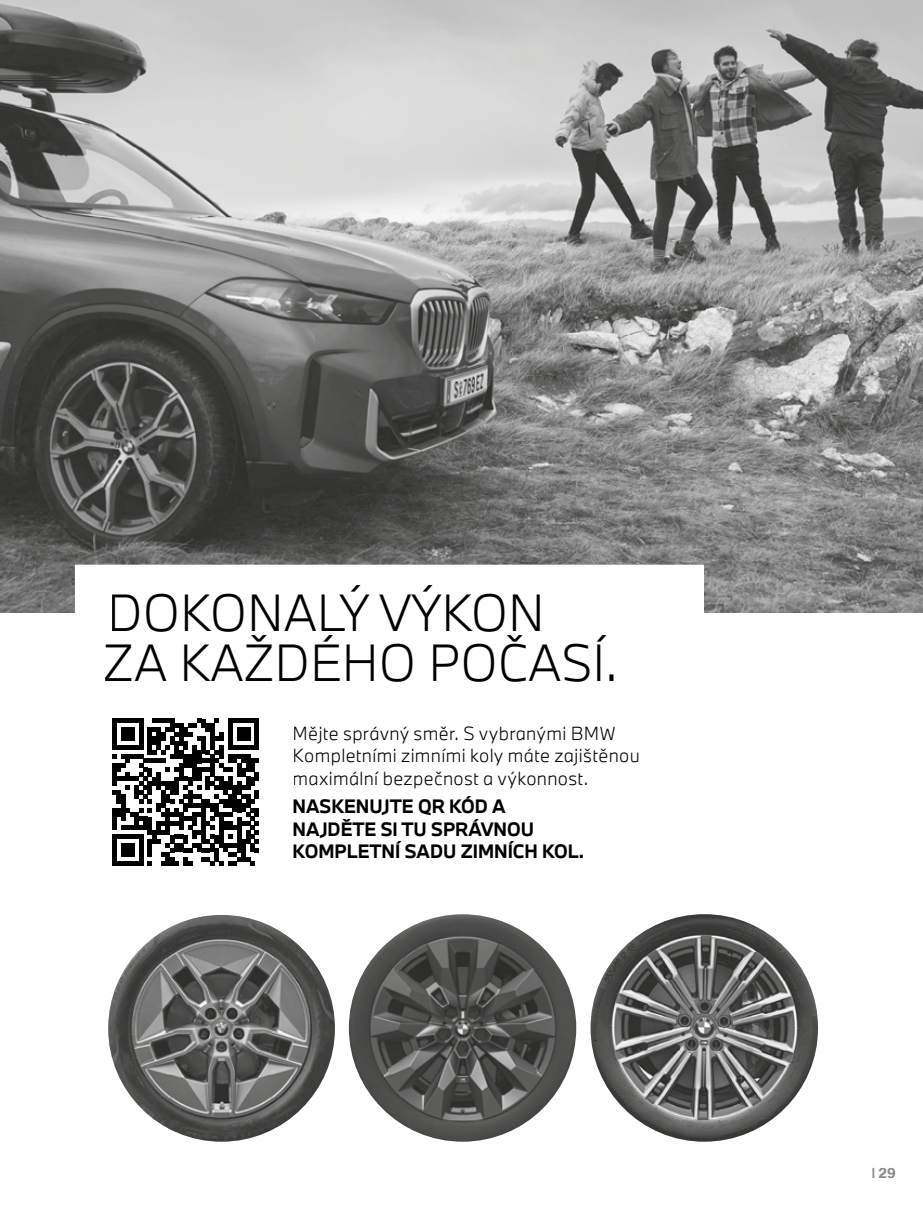
<style>
.page{position:relative;width:923px;height:1221px;background:#fff}
.page>*{position:absolute;margin:0;border:0;box-sizing:border-box;transform-origin:0 0}
.t1{font:300 48.45px/50.6px "BMW Type Next";color:#000}
.t2{font:700 18px/22.5px "BMW Type Next";color:#000}
.t3{font:300 17.55px/22.5px "BMW Type Next";letter-spacing:.02em;color:#000}
.t4{font:700 13.5px "BMW Type Global Pro";color:#878787}
</style>
<div class="page">
<img style="left:0;top:0;width:512px;height:459px">
<img style="left:512px;top:0;width:411px;height:561px">
<img style="left:0;top:459px;width:513px;height:154px">
<img style="left:512px;top:561px;width:411px;height:52px">
<img style="left:590px;top:914px;width:228px;height:227px;border-radius:114px">
<img style="left:349px;top:914px;width:227px;height:227px;border-radius:114px">
<img style="left:108px;top:914px;width:227px;height:227px;border-radius:113px">
<div style="left:75px;top:564px;width:628px;height:117px;background:#fff"></div>
<svg style="left:112px;top:718px;width:147px;height:147px"></svg>
<h1 class="t1" style="left:103px;top:586px;width:516px">DOKONALÝ VÝKON<br>ZA KAŽDÉHO POČASÍ.</h1>
<p class="t3" style="left:293px;top:721px;width:349px">Mějte správný směr. S vybranými BMW<br>Kompletními zimními koly máte zajištěnou maximální bezpečnost a výkonnost.</p>
<p class="t2" style="left:293px;top:795px;width:293px">NASKENUJTE QR KÓD A<br>NAJDĚTE SI TU SPRÁVNOU<br>KOMPLETNÍ SADU ZIMNÍCH KOL.</p>
<p class="t4" style="left:872px;top:1165px;width:25px">| 29</p>
</div>
